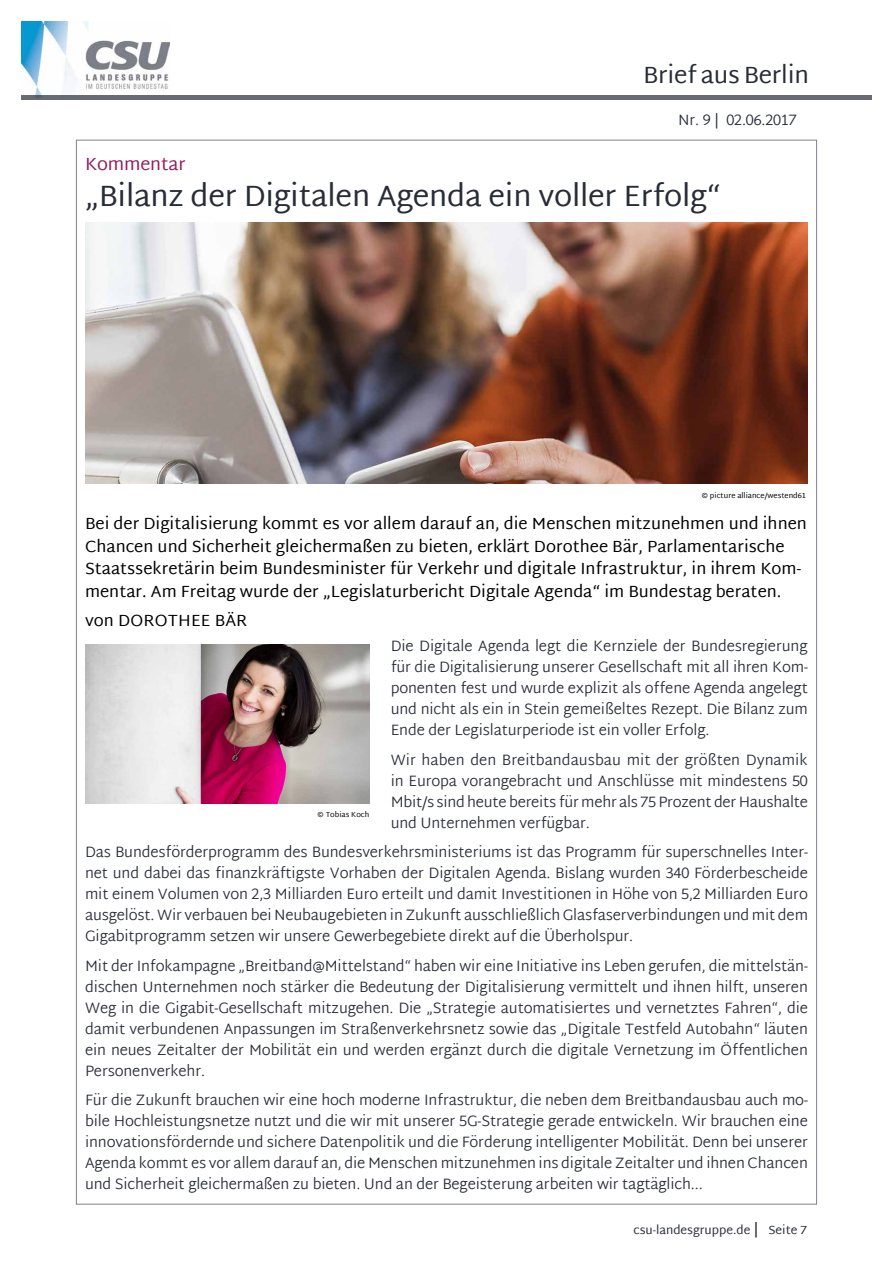
<style>
.page{position:relative;width:893px;height:1263px;background:#fff}
.page>*{position:absolute;margin:0;border:0;box-sizing:border-box;transform-origin:0 0}
._03_BaB_Ü_Fett_Artik{font:30px "Martel Sans";letter-spacing:-.01em;color:#282c36}
.t1{font:24px "Martel Sans";letter-spacing:-.01em;color:#282c36}
._03_BaB_Ü_Beere_Arti{font:18px "Martel Sans";letter-spacing:-.01em;color:#951d5e}
._03_BaB_Teaser{font:16.5px/22.5px "Martel Sans";color:#000}
.Absatzformat_2{font:16.5px "Martel Sans";letter-spacing:.01em;color:#000}
._04_BaB_Fließtext{font:300 15px/21px "Martel Sans";letter-spacing:-.01em;color:#282c36;text-align:justify}
.t2{font:12px "Martel Sans";color:#282c36}
._13_BaB_Rechtevermer{font:7.5px "Martel Sans";color:#000}
.s1{font-size:15px}
</style>
<div class="page">
<img style="left:21px;top:21px;width:149px;height:75px">
<hr style="left:21px;top:96px;width:851px;height:4px;background:#686b72">
<img style="left:85px;top:222px;width:723px;height:262px">
<img style="left:85px;top:644px;width:284px;height:159px">
<h2 class="t1" style="left:643px;top:61px;width:167px">Brief aus Berlin</h2>
<p class="_04_BaB_Fließtext" style="left:678px;top:110px;width:120px">Nr. 9 | 02.06.2017</p>
<p class="_03_BaB_Ü_Beere_Arti" style="left:85px;top:153px;width:102px">Kommentar</p>
<p class="_03_BaB_Ü_Fett_Artik" style="left:85px;top:178px;width:637px">„Bilanz der Digitalen Agenda ein voller Erfolg“</p>
<p class="_13_BaB_Rechtevermer" style="left:702px;top:491px;width:106px">© picture alliance/westend61</p>
<p class="_03_BaB_Teaser" style="left:85px;top:512px;width:723px">Bei der Digitalisierung kommt es vor allem darauf an, die Menschen mitzunehmen und ihnen Chancen und Sicherheit gleichermaßen zu bieten, erklärt Dorothee Bär, Parlamentarische Staatssekretärin beim Bundesminister für Verkehr und digitale Infrastruktur, in ihrem Kom&shy;mentar. Am Freitag wurde der „Legislaturbericht Digitale Agenda“ im Bundestag beraten.</p>
<p class="_04_BaB_Fließtext" style="left:391px;top:637px;width:419px">Die Digitale Agenda legt die Kernziele der Bundesregierung für die Digitalisierung unserer Gesellschaft mit all ihren Kom&shy;ponenten fest und wurde explizit als offene Agenda angelegt und nicht als ein in Stein gemeißeltes Rezept. Die Bilanz zum Ende der Legislaturperiode ist ein voller Erfolg.</p>
<p class="_04_BaB_Fließtext" style="left:391px;top:750px;width:419px">Wir haben den Breitbandausbau mit der größten Dynamik in Europa vorangebracht und Anschlüsse mit mindestens 50<br>Mbit/s sind heute bereits für mehr als 75 Prozent der Haushalte und Unternehmen verfügbar.</p>
<p class="_04_BaB_Fließtext" style="left:85px;top:843px;width:724px">Das Bundesförderprogramm des Bundesverkehrsministeriums ist das Programm für superschnelles Inter&shy;net und dabei das finanzkräftigste Vorhaben der Digitalen Agenda. Bislang wurden 340 Förderbescheide mit einem Volumen von 2,3 Milliarden Euro erteilt und damit Investitionen in Höhe von 5,2 Milliarden Euro ausgelöst. Wir verbauen bei Neubaugebieten in Zukunft ausschließlich Glasfaserverbindungen und mit dem Gigabitprogramm setzen wir unsere Gewerbegebiete direkt auf die Überholspur.</p>
<p class="_04_BaB_Fließtext" style="left:85px;top:956px;width:724px">Mit der Infokampagne „Breitband@Mittelstand“ haben wir eine Initiative ins Leben gerufen, die mittelstän&shy;dischen Unternehmen noch stärker die Bedeutung der Digitalisierung vermittelt und ihnen hilft, unseren Weg in die Gigabit-Gesellschaft mitzugehen. Die „Strategie automatisiertes und vernetztes Fahren“, die damit verbundenen Anpassungen im Straßenverkehrsnetz sowie das „Digitale Testfeld Autobahn“ läuten ein neues Zeitalter der Mobilität ein und werden ergänzt durch die digitale Vernetzung im Öffentlichen Personenverkehr.</p>
<p class="_04_BaB_Fließtext" style="left:85px;top:1091px;width:724px">Für die Zukunft brauchen wir eine hoch moderne Infrastruktur, die neben dem Breitbandausbau auch mo&shy;bile Hochleistungsnetze nutzt und die wir mit unserer 5G-Strategie gerade entwickeln. Wir brauchen eine innovationsfördernde und sichere Datenpolitik und die Förderung intelligenter Mobilität. Denn bei unserer Agenda kommt es vor allem darauf an, die Menschen mitzunehmen ins digitale Zeitalter und ihnen Chancen und Sicherheit gleichermaßen zu bieten. Und an der Begeisterung arbeiten wir tagtäglich...</p>
<p class="Absatzformat_2" style="left:85px;top:611px;width:164px">von DOROTHEE BÄR</p>
<p class="_13_BaB_Rechtevermer" style="left:318px;top:810px;width:53px">© Tobias Koch</p>
<p class="t2" style="left:633px;top:1223px;width:175px">csu-landesgruppe.de <span class="s1">|</span> Seite 7</p>
</div>
